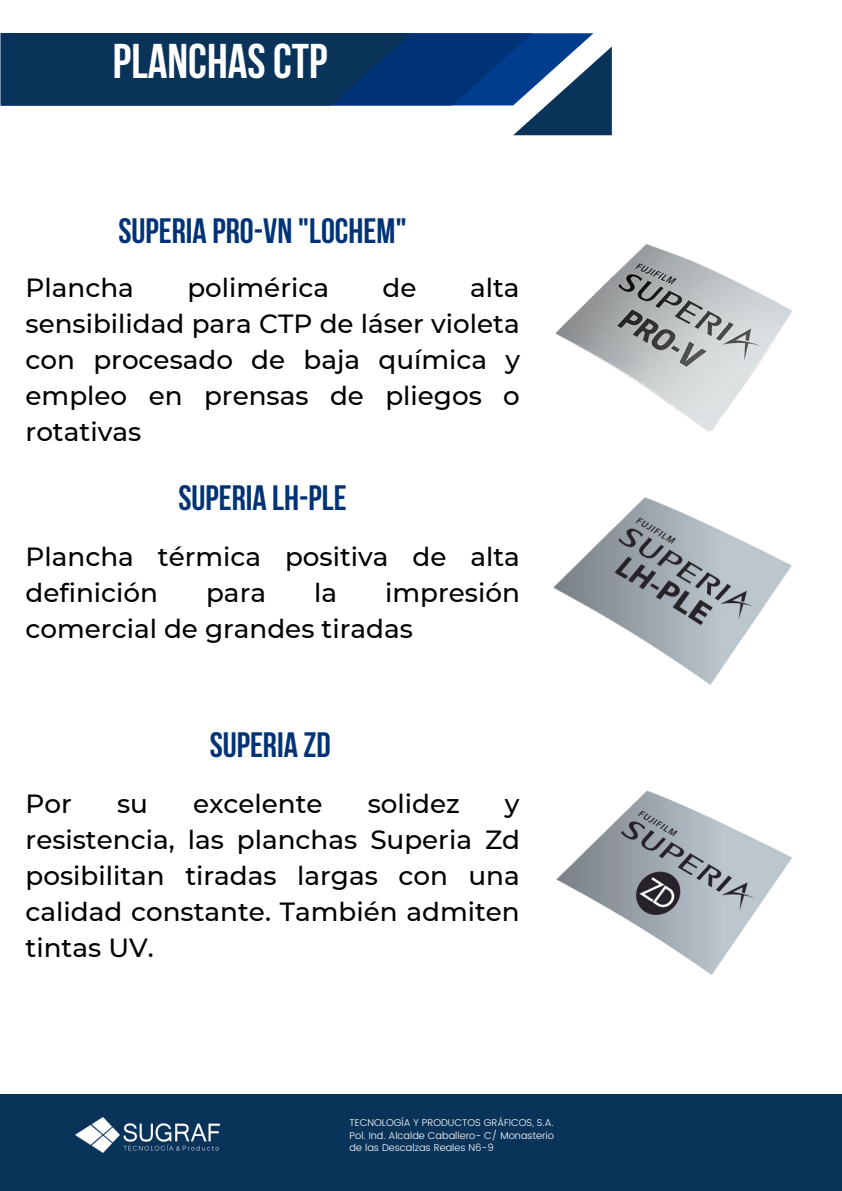
<style>
.page{position:relative;width:842px;height:1191px;background:#fff}
.page>*{position:absolute;margin:0;border:0;box-sizing:border-box;transform-origin:0 0}
.t1{font:700 48.5px "Bebas Neue";color:#fff}
.t2{font:700 35.1px "Bebas Neue";color:#003376}
.t3{font:500 26.2px/36px "Montserrat";color:#000;text-align:justify}
.t4{font:300 9.9px/12.9px "Poppins";color:#fff;text-align:justify}
</style>
<div class="page">
<svg style="left:1px;top:33px;width:611px;height:102px"></svg>
<div style="left:0;top:1094px;width:842px;height:96px;background:#0a335a"></div>
<img style="left:76px;top:1117px;width:143px;height:35px">
<img style="left:555px;top:244px;width:237px;height:188px">
<img style="left:553px;top:497px;width:239px;height:188px">
<img style="left:556px;top:790px;width:236px;height:185px">
<p class="t1" style="left:113px;top:42px;width:216px">PLANCHASCTP</p>
<p class="t2" style="left:118px;top:217px;width:290px">SUPERIA PRO-VN "LOCHEM"</p>
<p class="t3" style="left:26px;top:269px;width:110px">Plancha</p>
<p class="t3" style="left:187px;top:269px;width:143px">polimérica</p>
<p class="t3" style="left:383px;top:269px;width:35px">de</p>
<p class="t3" style="left:26px;top:269px;width:496px;text-indent:444px">alta sensibilidad para CTP de láser violeta con procesado de baja química y empleo en prensas de pliegos o rotativas</p>
<p class="t2" style="left:178px;top:484px;width:170px">SUPERIA LH-PLE</p>
<p class="t3" style="left:26px;top:538px;width:496px">Plancha térmica positiva de alta definición</p>
<p class="t3" style="left:26px;top:574px;width:496px;text-indent:360px">impresión comercial de grandes tiradas</p>
<p class="t3" style="left:206px;top:574px;width:61px">para</p>
<p class="t3" style="left:314px;top:574px;width:24px">la</p>
<p class="t2" style="left:210px;top:730px;width:123px">SUPERIA ZD</p>
<p class="t3" style="left:26px;top:785px;width:48px">Por</p>
<p class="t3" style="left:117px;top:785px;width:32px">su</p>
<p class="t3" style="left:193px;top:785px;width:131px">excelente</p>
<p class="t3" style="left:368px;top:785px;width:94px">solidez</p>
<p class="t3" style="left:26px;top:785px;width:496px;text-indent:479px">y resistencia, las planchas Superia Zd posibilitan tiradas largas con una calidad constante. También admiten tintas UV.</p>
<p class="t4" style="left:350px;top:1115px;width:206px">TECNOLOGÍA Y PRODUCTOS GRÁFICOS, S.A.<br>Pol. Ind. Alcalde Caballero- C/ Monasterio de las Descalzas Reales N6-9</p>
</div>
